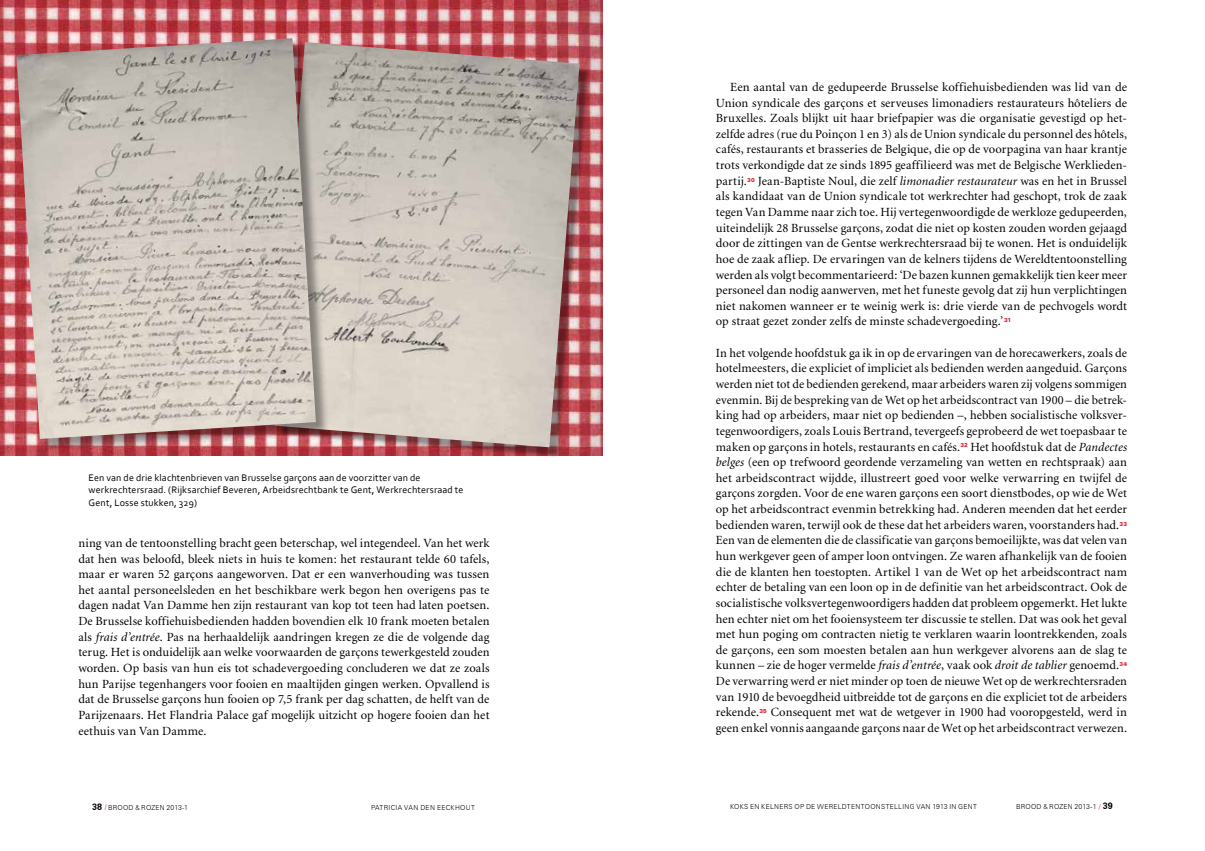
<style>
.page{position:relative;width:1205px;height:851px;background:#fff}
.page>*{position:absolute;margin:0;border:0;box-sizing:border-box;transform-origin:0 0}
.t1{font:12.5px/15.6px "Minion";letter-spacing:.005em;color:#000;text-align:justify}
.t2{font:10px/12.5px "Corbel";letter-spacing:.01em;color:#000}
.t3{font:300 6.88px "Zurich BT";letter-spacing:.03em;color:#000}
.t4{font:300 6.88px "Zurich BT";letter-spacing:.05em;color:#000}
.t5{font:900 5.5px "Zurich BT";letter-spacing:.035em;color:#d2232a}
.s1{font-style:italic}
.s2{font-weight:700;font-size:9px}
.s3{font-family:"Candara";font-weight:400;color:#d2232a}
.s4{font-family:"Futura BT"}
.s5{font-weight:400;color:#d2232a}
</style>
<div class="page">
<img style="left:0;top:0;width:602px;height:455px">
<div style="left:279px;top:46px;width:312px;height:412px;background:#000;opacity:.4"></div>
<img style="left:330px;top:42px;width:249px;height:405px">
<div style="left:17px;top:39px;width:313px;height:414px;background:#000;opacity:.4"></div>
<img style="left:16px;top:38px;width:300px;height:401px">
<p class="t2" style="left:89px;top:470px;width:376px">Een van de drie klachtenbrieven van Brusselse garçons aan de voorzitter van de werkrechtersraad. (Rijksarchief Beveren, Arbeidsrechtbank te Gent, Werkrechtersraad te<br>Gent, Losse stukken, 329)</p>
<p class="t1" style="left:78px;top:535px;width:413px">ning van de tentoonstelling bracht geen beterschap, wel integendeel. Van het werk dat hen was beloofd, bleek niets in huis te komen: het restaurant telde 60 tafels, maar er waren 52 garçons aangeworven. Dat er een wanverhouding was tussen het aantal personeelsleden en het beschikbare werk begon hen overigens pas te dagen nadat Van Damme hen zijn restaurant van kop tot teen had laten poetsen.<br>De Brusselse koffiehuisbedienden hadden bovendien elk 10 frank moeten betalen als <span class="s1">frais d’entrée</span>. Pas na herhaaldelijk aandringen kregen ze die de volgende dag terug. Het is onduidelijk aan welke voorwaarden de garçons tewerkgesteld zouden worden. Op basis van hun eis tot schadevergoeding concluderen we dat ze zoals hun Parijse tegenhangers voor fooien en maaltijden gingen werken. Opvallend is dat de Brusselse garçons hun fooien op 7,5 frank per dag schatten, de helft van de Parijzenaars. Het Flandria Palace gaf mogelijk uitzicht op hogere fooien dan het eethuis van Van Damme.</p>
<p class="t1" style="left:716px;top:80px;width:413px;text-indent:14px">Een aantal van de gedupeerde Brusselse koffiehuisbedienden was lid van de Union syndicale des garçons et serveuses limonadiers restaurateurs hôteliers de Bruxelles. Zoals blijkt uit haar briefpapier was die organisatie gevestigd op het&shy;zelfde adres (rue du Poinçon 1 en 3) als de Union syndicale du personnel des hôtels, cafés, restaurants et brasseries de Belgique, die op de voorpagina van haar krantje trots verkondigde dat ze sinds 1895 geaffilieerd was met de Belgische Werklieden&shy;partij.</p>
<p class="t1" style="left:716px;top:173px;width:413px;text-indent:42px">Jean-Baptiste Noul, die zelf <span class="s1">limonadier restaurateur</span> was en het in Brussel als kandidaat van de Union syndicale tot werkrechter had geschopt, trok de zaak tegen Van Damme naar zich toe. Hij vertegenwoordigde de werkloze gedupeerden, uiteindelijk 28 Brusselse garçons, zodat die niet op kosten zouden worden gejaagd door de zittingen van de Gentse werkrechtersraad bij te wonen. Het is onduidelijk hoe de zaak afliep. De ervaringen van de kelners tijdens de Wereldtentoonstelling werden als volgt becommentarieerd: ‘De bazen kunnen gemakkelijk tien keer meer personeel dan nodig aanwerven, met het funeste gevolg dat zij hun verplichtingen niet nakomen wanneer er te weinig werk is: drie vierde van de pechvogels wordt op straat gezet zonder zelfs de minste schadevergoeding.’</p>
<p class="t5" style="left:747px;top:176px;width:9px">30</p>
<p class="t5" style="left:1004px;top:317px;width:9px">31</p>
<p class="t1" style="left:716px;top:345px;width:413px">In het volgende hoofdstuk ga ik in op de ervaringen van de horecawerkers, zoals de hotelmeesters, die expliciet of impliciet als bedienden werden aangeduid. Garçons werden niet tot de bedienden gerekend, maar arbeiders waren zij volgens sommigen evenmin. Bij de bespreking van de Wet op het arbeidscontract van 1900 – die betrek&shy;king had op arbeiders, maar niet op bedienden –, hebben socialistische volksver&shy;tegenwoordigers, zoals Louis Bertrand, tevergeefs geprobeerd de wet toepasbaar te maken op garçons in hotels, restaurants en cafés.</p>
<p class="t1" style="left:716px;top:439px;width:413px;text-indent:254px">Het hoofdstuk dat de <span class="s1">Pandectes belges</span> (een op trefwoord geordende verzameling van wetten en rechtspraak) aan het arbeidscontract wijdde, illustreert goed voor welke verwarring en twijfel de garçons zorgden. Voor de ene waren garçons een soort dienstbodes, op wie de Wet op het arbeidscontract evenmin betrekking had. Anderen meenden dat het eerder bedienden waren, terwijl ook de these dat het arbeiders waren, voorstanders had.</p>
<p class="t5" style="left:960px;top:442px;width:9px">32</p>
<p class="t5" style="left:1119px;top:520px;width:9px">33</p>
<p class="t1" style="left:716px;top:533px;width:413px">Een van de elementen die de classificatie van garçons bemoeilijkte, was dat velen van hun werkgever geen of amper loon ontvingen. Ze waren afhankelijk van de fooien die de klanten hen toestopten. Artikel 1 van de Wet op het arbeidscontract nam echter de betaling van een loon op in de definitie van het arbeidscontract. Ook de socialistische volksvertegenwoordigers hadden dat probleem opgemerkt. Het lukte hen echter niet om het fooiensysteem ter discussie te stellen. Dat was ook het geval met hun poging om contracten nietig te verklaren waarin loontrekkenden, zoals de garçons, een som moesten betalen aan hun werkgever alvorens aan de slag te kunnen – zie de hoger vermelde <span class="s1">frais d’entrée</span>, vaak ook <span class="s1">droit de tablier</span> genoemd.</p>
<p class="t5" style="left:1119px;top:661px;width:9px">34</p>
<p class="t1" style="left:716px;top:673px;width:413px">De verwarring werd er niet minder op toen de nieuwe Wet op de werkrechtersraden van 1910 de bevoegdheid uitbreidde tot de garçons en die expliciet tot de arbeiders rekende.</p>
<p class="t1" style="left:716px;top:705px;width:413px;text-align:right">Consequent met wat de wetgever in 1900 had vooropgesteld, werd in<br>geen enkel vonnis aangaande garçons naar de Wet op het arbeidscontract verwezen.</p>
<p class="t5" style="left:759px;top:707px;width:9px">35</p>
<p class="t3" style="left:92px;top:802px;width:97px"><span class="s2">38</span> <span class="s3">/</span> BROOD <span class="s4">&amp;</span> ROZEN 2013-1</p>
<p class="t3" style="left:1016px;top:802px;width:98px">BROOD <span class="s4">&amp;</span> ROZEN 2013-1 <span class="s5">/</span> <span class="s2">39</span></p>
<p class="t4" style="left:371px;top:803px;width:55px">PATRICIA VAN DEN</p>
<p class="t3" style="left:437px;top:803px;width:39px">EECKHOUT</p>
<p class="t3" style="left:730px;top:802px;width:50px">KOKS EN KELNER</p>
<p class="t3" style="left:788px;top:802px;width:35px">S OP DE WERE</p>
<p class="t3" style="left:838px;top:802px;width:33px">LDTENTOON</p>
<p class="t3" style="left:881px;top:802px;width:83px">STELLING VAN 1913 IN GEN</p>
<p class="t3" style="left:973px;top:802px;width:5px">T</p>
</div>
